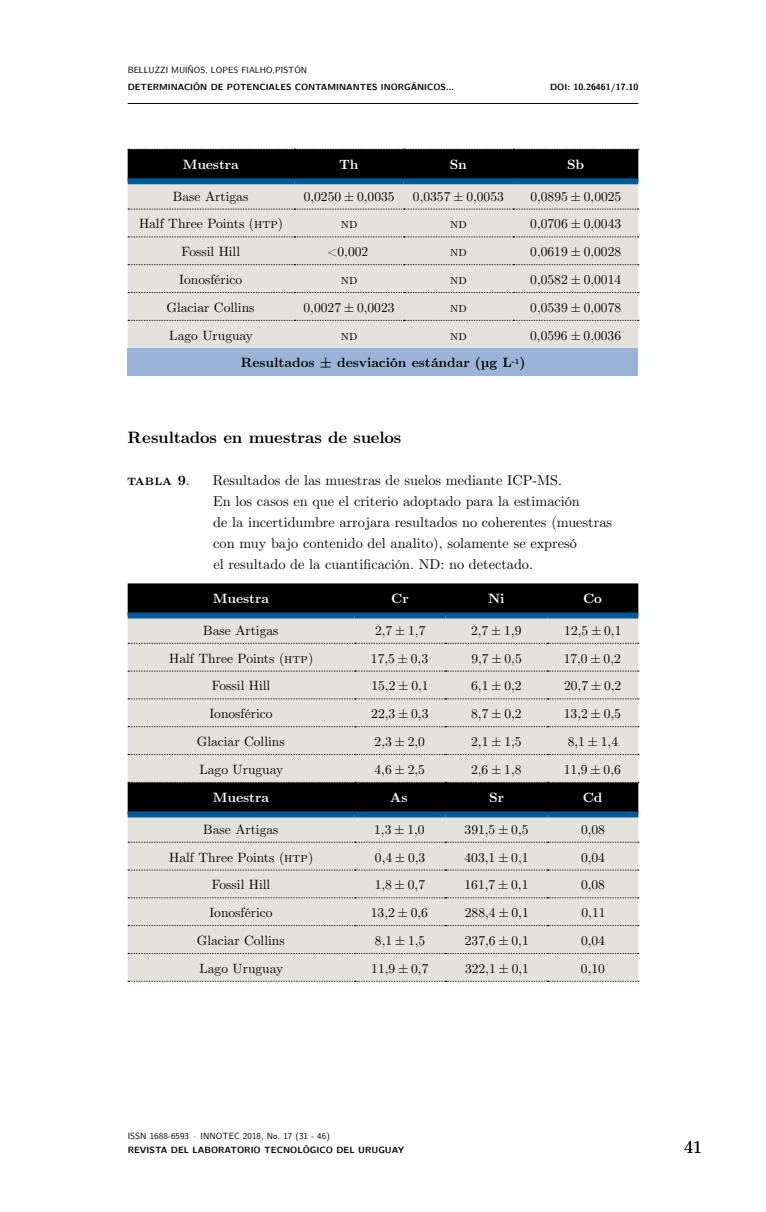
<style>
.page{position:relative;width:766px;height:1212px;background:#fff}
.page>*{position:absolute;margin:0;border:0;box-sizing:border-box;transform-origin:0 0}
.t1{font:18px "CMU Serif";color:#000}
._05_SUBT_TULO_2{font:700 16.5px "CMU Serif";color:#000}
._17_CUADRO_T_TULO{font:14.25px/21px "CMU Serif";color:#000}
._17_CUADRO_T_TULO-2{font:700 14.25px "CMU Serif";color:#000}
._18_CUADRO_TEXTO{font:13.5px "CMU Serif";color:#000}
._18_CUADRO_CABEZALES{font:700 13.5px "CMU Serif";letter-spacing:-.005em;color:#fff}
._18_CUADRO_TEXTO_-_B{font:700 13.5px "CMU Serif";color:#000}
.t2{font:700 9px "CMU Sans Serif";letter-spacing:.005em;color:#000}
.t3{font:9px "CMU Sans Serif";letter-spacing:.005em;color:#000}
.t4{font:8.85px "CMU Sans Serif Bold SC990";color:#000}
.t5{font:8.85px "CMU Sans Serif SC990";color:#000}
.s1{font-size:9px}
.s2{font-family:"CMU Sans Serif";font-weight:700;font-size:9px}
.s3{font-weight:400}
</style>
<div class="page">
<hr style="left:128px;top:103px;width:510px;height:1px;background:#000">
<div style="left:128px;top:184px;width:510px;height:164px;background:#e3e2dc"></div>
<div style="left:128px;top:348px;width:510px;height:28px;background:#9bb3d6"></div>
<svg style="left:128px;top:209px;width:510px;height:1px"></svg>
<svg style="left:128px;top:236px;width:510px;height:1px"></svg>
<svg style="left:128px;top:264px;width:510px;height:1px"></svg>
<svg style="left:128px;top:292px;width:510px;height:1px"></svg>
<svg style="left:128px;top:320px;width:510px;height:1px"></svg>
<div style="left:128px;top:149px;width:510px;height:29px;background:#000"></div>
<div style="left:128px;top:178px;width:166px;height:6px;background:#005a9a"></div>
<div style="left:294px;top:178px;width:109px;height:6px;background:#005a9a"></div>
<div style="left:403px;top:178px;width:110px;height:6px;background:#005a9a"></div>
<div style="left:513px;top:178px;width:125px;height:6px;background:#005a9a"></div>
<div style="left:128px;top:583px;width:510px;height:29px;background:#000"></div>
<svg style="left:128px;top:618px;width:510px;height:363px;background:#cfcec9"></svg>
<svg style="left:128px;top:643px;width:510px;height:1px"></svg>
<svg style="left:128px;top:671px;width:510px;height:1px"></svg>
<svg style="left:128px;top:698px;width:510px;height:1px"></svg>
<svg style="left:128px;top:726px;width:510px;height:1px"></svg>
<svg style="left:128px;top:754px;width:510px;height:1px"></svg>
<svg style="left:128px;top:782px;width:510px;height:1px"></svg>
<svg style="left:128px;top:842px;width:510px;height:1px"></svg>
<svg style="left:128px;top:870px;width:510px;height:1px"></svg>
<svg style="left:128px;top:897px;width:510px;height:1px"></svg>
<svg style="left:128px;top:925px;width:510px;height:1px"></svg>
<svg style="left:128px;top:953px;width:510px;height:1px"></svg>
<svg style="left:128px;top:981px;width:510px;height:1px"></svg>
<div style="left:128px;top:612px;width:226px;height:6px;background:#005a9a"></div>
<div style="left:354px;top:612px;width:91px;height:6px;background:#005a9a"></div>
<div style="left:445px;top:612px;width:102px;height:6px;background:#005a9a"></div>
<div style="left:547px;top:612px;width:91px;height:6px;background:#005a9a"></div>
<div style="left:128px;top:811px;width:226px;height:6px;background:#005a9a"></div>
<div style="left:354px;top:811px;width:91px;height:6px;background:#005a9a"></div>
<div style="left:445px;top:811px;width:102px;height:6px;background:#005a9a"></div>
<div style="left:547px;top:811px;width:91px;height:6px;background:#005a9a"></div>
<p class="t5" style="left:128px;top:63px;width:181px"><span class="s1">B</span>ELLUZZI <span class="s1">M</span>UIÑOS<span class="s1">, L</span>OPES <span class="s1">F</span>IALHO<span class="s1">,</span>PISTÓN</p>
<p class="t4" style="left:128px;top:79px;width:328px"><span class="s1">D</span>ETERMINACIÓN DE POTENCIALES CONTAMINANTES INORGÁNICOS<span class="s2">...</span></p>
<p class="t2" style="left:550px;top:79px;width:90px">DOI: 10.26461/17.10</p>
<p class="_18_CUADRO_CABEZALES" style="left:183px;top:153px;width:58px">Muestra</p>
<p class="_18_CUADRO_CABEZALES" style="left:339px;top:153px;width:21px">Th</p>
<p class="_18_CUADRO_CABEZALES" style="left:449px;top:153px;width:19px">Sn</p>
<p class="_18_CUADRO_CABEZALES" style="left:567px;top:153px;width:19px">Sb</p>
<p class="_18_CUADRO_TEXTO" style="left:173px;top:186px;width:77px">Base Artigas</p>
<p class="_18_CUADRO_TEXTO" style="left:303px;top:186px;width:92px">0,0250 ± 0,0035</p>
<p class="_18_CUADRO_TEXTO" style="left:413px;top:186px;width:92px">0,0357 ± 0,0053</p>
<p class="_18_CUADRO_TEXTO" style="left:530px;top:186px;width:92px">0,0895 ± 0,0025</p>
<p class="_18_CUADRO_TEXTO" style="left:139px;top:214px;width:145px">Half Three Points (HTP )</p>
<p class="_18_CUADRO_TEXTO" style="left:341px;top:214px;width:9px">ND</p>
<p class="_18_CUADRO_TEXTO" style="left:450px;top:214px;width:9px">ND</p>
<p class="_18_CUADRO_TEXTO" style="left:530px;top:214px;width:92px">0,0706 ± 0,0043</p>
<p class="_18_CUADRO_TEXTO" style="left:181px;top:241px;width:60px">Fossil Hill</p>
<p class="_18_CUADRO_TEXTO" style="left:327px;top:241px;width:43px">&lt;0,002</p>
<p class="_18_CUADRO_TEXTO" style="left:450px;top:241px;width:9px">ND</p>
<p class="_18_CUADRO_TEXTO" style="left:530px;top:241px;width:92px">0,0619 ± 0,0028</p>
<p class="_18_CUADRO_TEXTO" style="left:179px;top:269px;width:65px">Ionosférico</p>
<p class="_18_CUADRO_TEXTO" style="left:341px;top:269px;width:9px">ND</p>
<p class="_18_CUADRO_TEXTO" style="left:450px;top:269px;width:9px">ND</p>
<p class="_18_CUADRO_TEXTO" style="left:530px;top:269px;width:92px">0,0582 ± 0,0014</p>
<p class="_18_CUADRO_TEXTO" style="left:166px;top:297px;width:89px">Glaciar Collins</p>
<p class="_18_CUADRO_TEXTO" style="left:303px;top:297px;width:92px">0,0027 ± 0,0023</p>
<p class="_18_CUADRO_TEXTO" style="left:450px;top:297px;width:9px">ND</p>
<p class="_18_CUADRO_TEXTO" style="left:530px;top:297px;width:92px">0,0539 ± 0,0078</p>
<p class="_18_CUADRO_TEXTO" style="left:169px;top:325px;width:85px">Lago Uruguay</p>
<p class="_18_CUADRO_TEXTO" style="left:341px;top:325px;width:9px">ND</p>
<p class="_18_CUADRO_TEXTO" style="left:450px;top:325px;width:9px">ND</p>
<p class="_18_CUADRO_TEXTO" style="left:530px;top:325px;width:92px">0,0596 ± 0,0036</p>
<p class="_18_CUADRO_TEXTO_-_B" style="left:241px;top:352px;width:286px">Resultados ± desviación estándar (µg L<sup>-1</sup>)</p>
<p class="_05_SUBT_TULO_2" style="left:127px;top:424px;width:275px">Resultados en muestras de suelos</p>
<p class="_17_CUADRO_T_TULO-2" style="left:127px;top:469px;width:64px">Tabla 9<span class="s3">.</span></p>
<p class="_17_CUADRO_T_TULO" style="left:213px;top:469px;width:400px">Resultados de las muestras de suelos mediante ICP-MS.<br>En los casos en que el criterio adoptado para la estimación<br>de la incertidumbre arrojara resultados no coherentes (muestras con muy bajo contenido del analito), solamente se expresó<br>el resultado de la cuantificación. ND: no detectado.</p>
<p class="_18_CUADRO_CABEZALES" style="left:213px;top:588px;width:58px">Muestra</p>
<p class="_18_CUADRO_CABEZALES" style="left:391px;top:588px;width:19px">Cr</p>
<p class="_18_CUADRO_CABEZALES" style="left:488px;top:588px;width:18px">Ni</p>
<p class="_18_CUADRO_CABEZALES" style="left:583px;top:588px;width:20px">Co</p>
<p class="_18_CUADRO_TEXTO" style="left:203px;top:620px;width:77px">Base Artigas</p>
<p class="_18_CUADRO_TEXTO" style="left:375px;top:620px;width:52px">2,7 ± 1,7</p>
<p class="_18_CUADRO_TEXTO" style="left:471px;top:620px;width:52px">2,7 ± 1,9</p>
<p class="_18_CUADRO_TEXTO" style="left:564px;top:620px;width:59px">12,5 ± 0,1</p>
<p class="_18_CUADRO_TEXTO" style="left:169px;top:648px;width:145px">Half Three Points (HTP )</p>
<p class="_18_CUADRO_TEXTO" style="left:371px;top:648px;width:59px">17,5 ± 0,3</p>
<p class="_18_CUADRO_TEXTO" style="left:471px;top:648px;width:52px">9,7 ± 0,5</p>
<p class="_18_CUADRO_TEXTO" style="left:563px;top:648px;width:59px">17,0 ± 0,2</p>
<p class="_18_CUADRO_TEXTO" style="left:212px;top:676px;width:60px">Fossil Hill</p>
<p class="_18_CUADRO_TEXTO" style="left:371px;top:676px;width:59px">15,2 ± 0,1</p>
<p class="_18_CUADRO_TEXTO" style="left:471px;top:676px;width:52px">6,1 ± 0,2</p>
<p class="_18_CUADRO_TEXTO" style="left:564px;top:676px;width:59px">20,7 ± 0,2</p>
<p class="_18_CUADRO_TEXTO" style="left:209px;top:703px;width:65px">Ionosférico</p>
<p class="_18_CUADRO_TEXTO" style="left:371px;top:703px;width:59px">22,3 ± 0,3</p>
<p class="_18_CUADRO_TEXTO" style="left:471px;top:703px;width:52px">8,7 ± 0,2</p>
<p class="_18_CUADRO_TEXTO" style="left:563px;top:703px;width:59px">13,2 ± 0,5</p>
<p class="_18_CUADRO_TEXTO" style="left:197px;top:731px;width:89px">Glaciar Collins</p>
<p class="_18_CUADRO_TEXTO" style="left:374px;top:731px;width:52px">2,3 ± 2,0</p>
<p class="_18_CUADRO_TEXTO" style="left:471px;top:731px;width:52px">2,1 ± 1,5</p>
<p class="_18_CUADRO_TEXTO" style="left:567px;top:731px;width:52px">8,1 ± 1,4</p>
<p class="_18_CUADRO_TEXTO" style="left:199px;top:759px;width:85px">Lago Uruguay</p>
<p class="_18_CUADRO_TEXTO" style="left:374px;top:759px;width:52px">4,6 ± 2,5</p>
<p class="_18_CUADRO_TEXTO" style="left:471px;top:759px;width:52px">2,6 ± 1,8</p>
<p class="_18_CUADRO_TEXTO" style="left:563px;top:759px;width:59px">11,9 ± 0,6</p>
<p class="_18_CUADRO_CABEZALES" style="left:213px;top:786px;width:58px">Muestra</p>
<p class="_18_CUADRO_CABEZALES" style="left:390px;top:786px;width:19px">As</p>
<p class="_18_CUADRO_CABEZALES" style="left:489px;top:786px;width:16px">Sr</p>
<p class="_18_CUADRO_CABEZALES" style="left:582px;top:786px;width:21px">Cd</p>
<p class="_18_CUADRO_TEXTO" style="left:203px;top:819px;width:77px">Base Artigas</p>
<p class="_18_CUADRO_TEXTO" style="left:374px;top:819px;width:52px">1,3 ± 1,0</p>
<p class="_18_CUADRO_TEXTO" style="left:464px;top:819px;width:65px">391,5 ± 0,5</p>
<p class="_18_CUADRO_TEXTO" style="left:581px;top:819px;width:25px">0,08</p>
<p class="_18_CUADRO_TEXTO" style="left:169px;top:847px;width:145px">Half Three Points (HTP )</p>
<p class="_18_CUADRO_TEXTO" style="left:375px;top:847px;width:52px">0,4 ± 0,3</p>
<p class="_18_CUADRO_TEXTO" style="left:464px;top:847px;width:65px">403,1 ± 0,1</p>
<p class="_18_CUADRO_TEXTO" style="left:581px;top:847px;width:25px">0,04</p>
<p class="_18_CUADRO_TEXTO" style="left:212px;top:874px;width:60px">Fossil Hill</p>
<p class="_18_CUADRO_TEXTO" style="left:374px;top:874px;width:52px">1,8 ± 0,7</p>
<p class="_18_CUADRO_TEXTO" style="left:464px;top:874px;width:65px">161,7 ± 0,1</p>
<p class="_18_CUADRO_TEXTO" style="left:581px;top:874px;width:25px">0,08</p>
<p class="_18_CUADRO_TEXTO" style="left:209px;top:902px;width:65px">Ionosférico</p>
<p class="_18_CUADRO_TEXTO" style="left:371px;top:902px;width:59px">13,2 ± 0,6</p>
<p class="_18_CUADRO_TEXTO" style="left:464px;top:902px;width:65px">288,4 ± 0,1</p>
<p class="_18_CUADRO_TEXTO" style="left:581px;top:902px;width:25px">0,11</p>
<p class="_18_CUADRO_TEXTO" style="left:197px;top:930px;width:89px">Glaciar Collins</p>
<p class="_18_CUADRO_TEXTO" style="left:375px;top:930px;width:52px">8,1 ± 1,5</p>
<p class="_18_CUADRO_TEXTO" style="left:464px;top:930px;width:65px">237,6 ± 0,1</p>
<p class="_18_CUADRO_TEXTO" style="left:581px;top:930px;width:25px">0,04</p>
<p class="_18_CUADRO_TEXTO" style="left:199px;top:958px;width:85px">Lago Uruguay</p>
<p class="_18_CUADRO_TEXTO" style="left:371px;top:958px;width:59px">11,9 ± 0,7</p>
<p class="_18_CUADRO_TEXTO" style="left:465px;top:958px;width:65px">322,1 ± 0,1</p>
<p class="_18_CUADRO_TEXTO" style="left:580px;top:958px;width:25px">0,10</p>
<p class="t3" style="left:128px;top:1128px;width:204px">ISSN 1688-6593 · INNOTEC 2018, No. 17 (31 - 46)</p>
<p class="t2" style="left:128px;top:1142px;width:278px">REVISTA DEL LABORATORIO TECNOLÓGICO DEL URUGUAY</p>
<h1 class="t1" style="left:683px;top:1133px;width:20px">41</h1>
</div>
